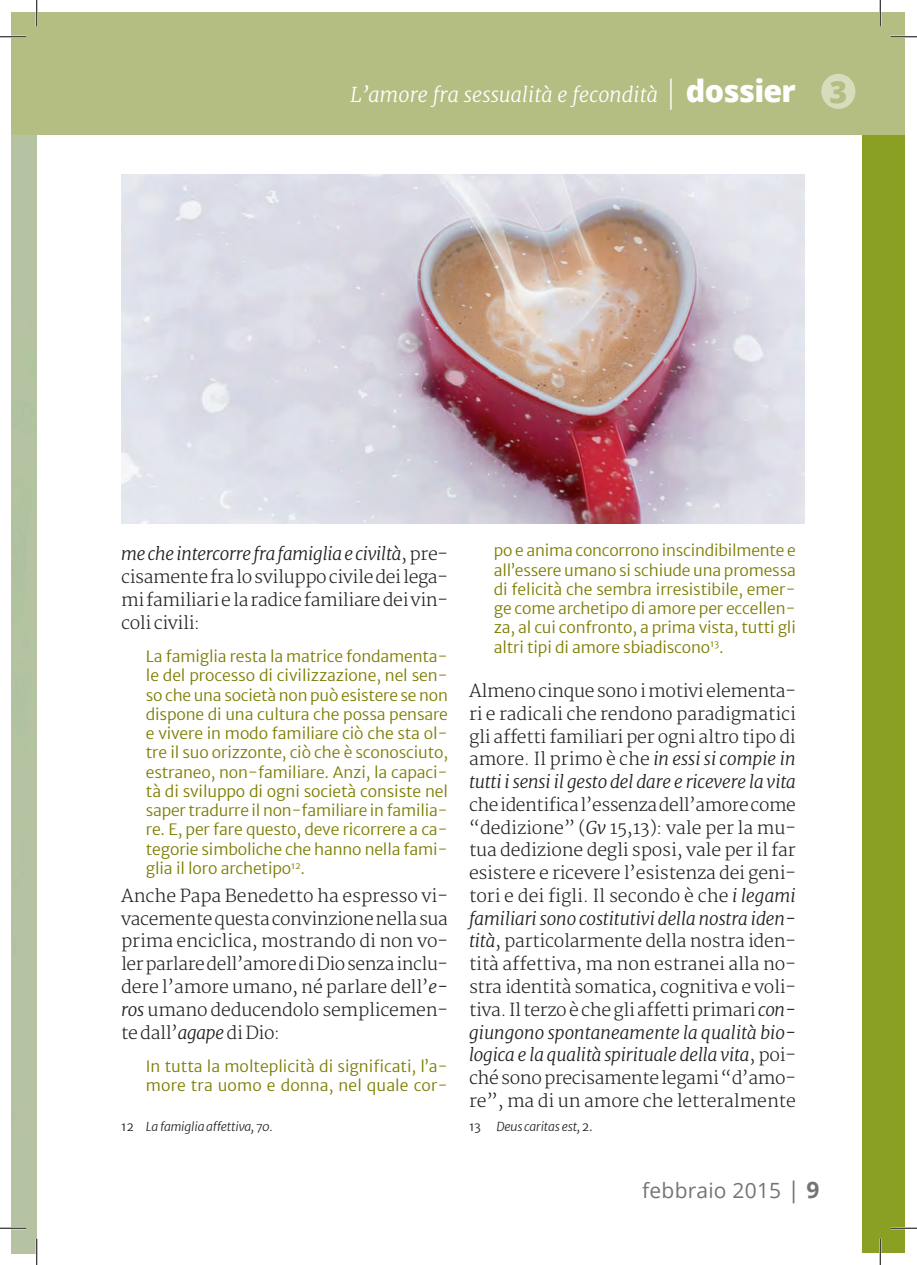
<style>
.page{position:relative;width:917px;height:1265px;background:#fff}
.page>*{position:absolute;margin:0;border:0;box-sizing:border-box;transform-origin:0 0}
.t1{font:21px "Open Sans";letter-spacing:.01em;color:#727477}
.t2{font:italic 300 20.3px "Merriweather";color:#fff}
.t3{font:300 17.5px/22.8px "Merriweather";letter-spacing:-.015em;color:#231f20;text-align:justify}
.t4{font:300 15.75px/19.2px "Merriweather Sans";letter-spacing:-.01em;color:#7d7c01;text-align:justify}
.t5{font:italic 300 12.25px "Merriweather Sans";letter-spacing:-.01em;color:#231f20}
.s1{font-family:"Open Sans";font-style:normal;font-size:30.45px}
.s2{font-family:"Open Sans";font-weight:800;font-style:normal;font-size:30.45px}
.s3{font-family:"Open Sans";font-weight:800;font-style:normal;font-size:30.45px;color:#b4be83}
.s4{font-style:italic}
.s5{font-style:normal}
.s6{font-size:22.75px}
.s7{font-weight:700;font-size:22.75px}
</style>
<div class="page">
<div style="left:12px;top:134px;width:25px;height:1118px;background:#b6c3a2"></div>
<div style="left:863px;top:14px;width:42px;height:1238px;background:#8aa022"></div>
<div style="left:12px;top:12px;width:893px;height:122px;background:#b4be83"></div>
<div style="left:821px;top:74px;width:34px;height:35px;background:#d7dcbc;border-radius:50%"></div>
<img style="left:121px;top:175px;width:684px;height:348px">
<hr style="left:0;top:36px;width:26px;height:2px;background:#fff">
<hr style="left:891px;top:36px;width:26px;height:2px;background:#fff">
<hr style="left:0;top:1226px;width:26px;height:2px;background:#fff">
<hr style="left:891px;top:1226px;width:26px;height:2px;background:#fff">
<hr style="left:36px;top:0;width:2px;height:26px;background:#fff">
<hr style="left:879px;top:0;width:2px;height:26px;background:#fff">
<hr style="left:879px;top:1238px;width:2px;height:26px;background:#fff">
<svg style="left:0;top:36px;width:26px;height:1px"></svg>
<svg style="left:891px;top:36px;width:26px;height:1px"></svg>
<svg style="left:0;top:1227px;width:26px;height:1px"></svg>
<svg style="left:891px;top:1227px;width:26px;height:1px"></svg>
<svg style="left:36px;top:0;width:1px;height:26px"></svg>
<svg style="left:36px;top:1238px;width:1px;height:26px"></svg>
<svg style="left:880px;top:0;width:1px;height:26px"></svg>
<svg style="left:880px;top:1238px;width:1px;height:26px"></svg>
<p class="t2" style="left:350px;top:82px;width:499px">L’amore fra sessualità e fecondità <span class="s1">|</span> <span class="s2">dossier</span> <span class="s3">3</span></p>
<p class="t3" style="left:121px;top:543px;width:328px"><span class="s4">me che intercorre fra famiglia e civiltà</span>, pre&shy;cisamente fra lo sviluppo civile dei lega&shy;mi familiari e la radice familiare dei vin&shy;coli civili:</p>
<p class="t4" style="left:146px;top:646px;width:304px">La famiglia resta la matrice fondamenta&shy;le del processo di civilizzazione, nel sen&shy;so che una società non può esistere se non dispone di una cultura che possa pensare e vivere in modo familiare ciò che sta ol&shy;tre il suo orizzonte, ciò che è sconosciuto, estraneo, non-familiare. Anzi, la capaci&shy;tà di sviluppo di ogni società consiste nel saper tradurre il non-familiare in familia&shy;re. E, per fare questo, deve ricorrere a ca&shy;tegorie simboliche che hanno nella fami&shy;glia il loro archetipo<sup>12</sup>.</p>
<p class="t3" style="left:121px;top:884px;width:328px">Anche Papa Benedetto ha espresso vi&shy;vacemente questa convinzione nella sua prima enciclica, mostrando di non vo&shy;ler parlare dell’amore di Dio senza inclu&shy;dere l’amore umano, né parlare dell’<span class="s4">e&shy;ros</span> umano deducendolo semplicemen&shy;te dall’<span class="s4">agape</span> di Dio:</p>
<p class="t4" style="left:146px;top:1056px;width:304px">In tutta la molteplicità di significati, l’a&shy;more tra uomo e donna, nel quale cor-</p>
<p class="t5" style="left:121px;top:1119px;width:153px"><span class="s5">12</span> La famiglia affettiva, 70.</p>
<p class="t4" style="left:494px;top:541px;width:304px">po e anima concorrono inscindibilmente e all’essere umano si schiude una promessa di felicità che sembra irresistibile, emer&shy;ge come archetipo di amore per eccellen&shy;za, al cui confronto, a prima vista, tutti gli altri tipi di amore sbiadiscono<sup>13</sup>.</p>
<p class="t3" style="left:469px;top:680px;width:328px">Almeno cinque sono i motivi elementa&shy;ri e radicali che rendono paradigmatici gli affetti familiari per ogni altro tipo di amore. Il primo è che <span class="s4">in essi si compie in tutti i sensi il gesto del dare e ricevere la vita</span></p>
<p class="t3" style="left:469px;top:793px;width:328px">che identifica l’essenza dell’amore come “dedizione” (<span class="s4">Gv</span> 15,13): vale per la mu&shy;tua dedizione degli sposi, vale per il far esistere e ricevere l’esistenza dei geni&shy;tori e dei figli. Il secondo è che <span class="s4">i legami familiari sono costitutivi della nostra iden&shy;tità</span>, particolarmente della nostra iden&shy;tità affettiva, ma non estranei alla no&shy;stra identità somatica, cognitiva e voli&shy;tiva. Il terzo è che gli affetti primari <span class="s4">con&shy;giungono spontaneamente la qualità bio&shy;logica e la qualità spirituale della vita</span>, poi&shy;ché sono precisamente legami “d’amo&shy;re”, ma di un amore che letteralmente</p>
<p class="t5" style="left:469px;top:1119px;width:125px"><span class="s5">13</span> Deus caritas est, <span class="s5">2.</span></p>
<p class="t1" style="left:642px;top:1175px;width:179px">febbraio 2015 <span class="s6">|</span> <span class="s7">9</span></p>
</div>
